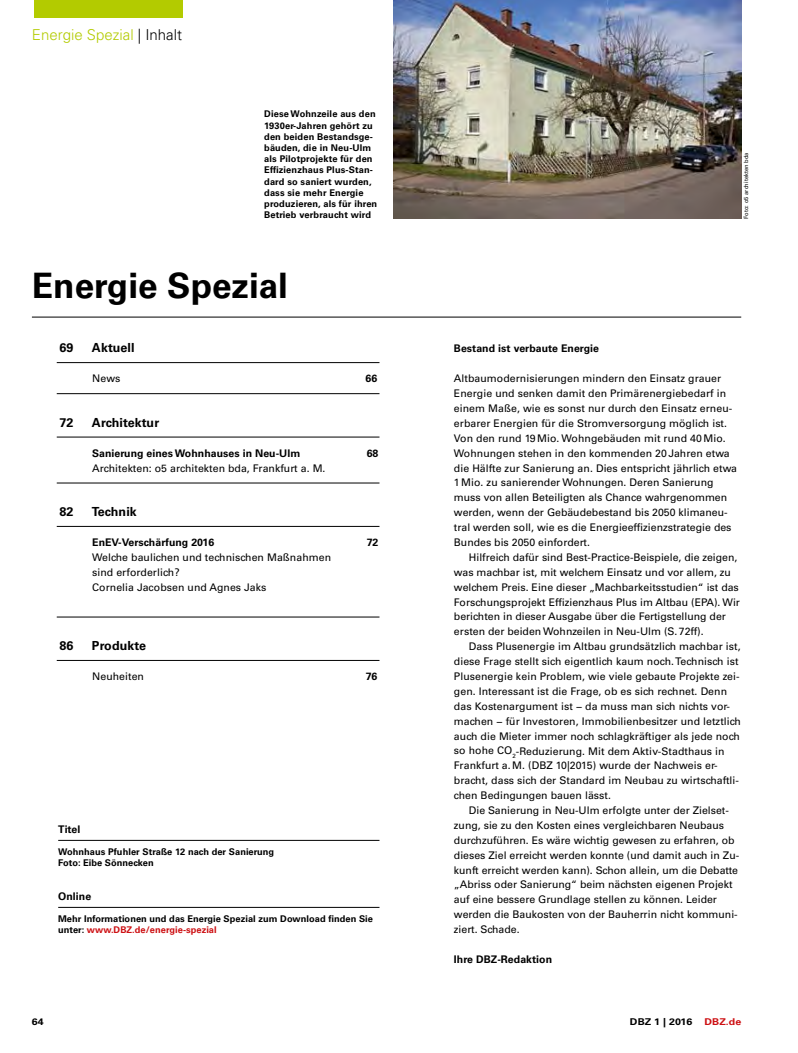
<style>
.page{position:relative;width:798px;height:1053px;background:#fff}
.page>*{position:absolute;margin:0;border:0;box-sizing:border-box;transform-origin:0 0}
.t1{font:700 35px "Univers LT Std";color:#000}
.t2{font:300 15px "Univers LT Std";color:#b3cb00}
.t3{font:700 12.5px "Univers LT Std";letter-spacing:.005em;color:#000}
.t4{font:10.5px/14.9px "Univers LT Std";color:#000}
.t5{font:700 10.5px "Univers LT Std";letter-spacing:.005em;color:#000}
.t6{font:700 9.38px "Univers LT Std";letter-spacing:.005em;color:#000;scale:1.13 1}
.t7{font:700 9.38px "Univers LT Std";color:#cd1013;scale:1.13 1}
.t8{font:700 9.25px/11.1px "Univers LT Std";letter-spacing:.015em;color:#000}
.t9{font:5.75px "Univers LT Std";letter-spacing:.015em;color:#000}
.s1{color:#000}
.s2{color:#cd1013}
</style>
<div class="page">
<hr style="left:32px;top:317px;width:709px;height:1px;background:#000">
<hr style="left:57px;top:362px;width:322px;height:1px;background:#000">
<hr style="left:57px;top:393px;width:322px;height:1px;background:#000">
<hr style="left:57px;top:437px;width:322px;height:1px;background:#000">
<hr style="left:57px;top:482px;width:322px;height:1px;background:#000">
<hr style="left:57px;top:526px;width:322px;height:1px;background:#000">
<hr style="left:57px;top:616px;width:322px;height:1px;background:#000">
<hr style="left:57px;top:660px;width:322px;height:1px;background:#000">
<img style="left:393px;top:0;width:348px;height:218px">
<div style="left:34px;top:0;width:148px;height:18px;background:#b3cb00"></div>
<hr style="left:58px;top:840px;width:321px;height:1px;background:#000">
<hr style="left:58px;top:907px;width:321px;height:1px;background:#000">
<h2 class="t2" style="left:32px;top:26px;width:152px">Energie Spezial <span class="s1">| Inhalt</span></h2>
<p class="t8" style="left:264px;top:109px;width:114px">Diese Wohnzeile aus den<br>1930er-Jahren gehört zu den beiden Bestandsge&shy;bäuden, die in Neu-Ulm als Pilotprojekte für den<br>Effizienzhaus Plus-Stan&shy;dard so saniert wurden, dass sie mehr Energie produzieren, als für ihren<br>Betrieb verbraucht wird</p>
<h1 class="t1" style="left:32px;top:265px;width:257px">Energie Spezial</h1>
<p class="t3" style="left:59px;top:340px;width:15px">69</p>
<p class="t3" style="left:92px;top:340px;width:44px">Aktuell</p>
<p class="t4" style="left:92px;top:371px;width:30px">News</p>
<p class="t5" style="left:365px;top:372px;width:13px">66</p>
<p class="t3" style="left:59px;top:415px;width:15px">72</p>
<p class="t3" style="left:92px;top:415px;width:69px">Architektur</p>
<p class="t5" style="left:92px;top:447px;width:210px">Sanierung eines Wohnhauses in Neu-Ulm</p>
<p class="t5" style="left:366px;top:447px;width:13px">68</p>
<p class="t4" style="left:92px;top:460px;width:235px">Architekten: o5 architekten bda, Frankfurt a. M.</p>
<p class="t3" style="left:59px;top:504px;width:15px">82</p>
<p class="t3" style="left:92px;top:504px;width:46px">Technik</p>
<p class="t5" style="left:92px;top:536px;width:124px">EnEV-Verschärfung 2016</p>
<p class="t5" style="left:366px;top:536px;width:13px">72</p>
<p class="t4" style="left:92px;top:549px;width:240px">Welche baulichen und technischen Maßnahmen sind erforderlich?<br>Cornelia Jacobsen und Agnes Jaks</p>
<p class="t3" style="left:59px;top:638px;width:15px">86</p>
<p class="t3" style="left:92px;top:638px;width:56px">Produkte</p>
<p class="t4" style="left:92px;top:669px;width:53px">Neuheiten</p>
<p class="t5" style="left:365px;top:670px;width:13px">76</p>
<p class="t5" style="left:58px;top:822px;width:24px">Titel</p>
<p class="t8" style="left:58px;top:846px;width:217px">Wohnhaus Pfuhler Straße 12 nach der Sanierung<br>Foto: Eibe Sönnecken</p>
<p class="t5" style="left:58px;top:889px;width:34px">Online</p>
<p class="t8" style="left:58px;top:913px;width:316px">Mehr Informationen und das Energie Spezial zum Download finden Sie unter: <span class="s2">www.DBZ.de/energie-spezial</span></p>
<p class="t9" style="left:742px;top:219px;width:68px;rotate:-90deg">Foto: o5 architekten bda</p>
<p class="t5" style="left:454px;top:342px;width:147px">Bestand ist verbaute Energie</p>
<p class="t4" style="left:454px;top:371px;width:284px">Altbaumodernisierungen mindern den Einsatz grauer Energie und senken damit den Primärenergiebedarf in einem Maße, wie es sonst nur durch den Einsatz erneu&shy;erbarer Energien für die Stromversorgung möglich ist.<br>Von den rund 19Mio. Wohngebäuden mit rund 40Mio.<br>Wohnungen stehen in den kommenden 20Jahren etwa die Hälfte zur Sanierung an. Dies entspricht jährlich etwa 1Mio. zu sanierender Wohnungen. Deren Sanierung muss von allen Beteiligten als Chance wahrgenommen werden, wenn der Gebäudebestand bis 2050 klimaneu&shy;tral werden soll, wie es die Energieeffizienzstrategie des Bundes bis 2050 einfordert.</p>
<p class="t4" style="left:454px;top:549px;width:287px;text-indent:15px">Hilfreich dafür sind Best-Practice-Beispiele, die zeigen, was machbar ist, mit welchem Einsatz und vor allem, zu welchem Preis. Eine dieser „Machbarkeitsstudien“ ist das Forschungsprojekt Effizienzhaus Plus im Altbau (EPA). Wir berichten in dieser Ausgabe über die Fertigstellung der ersten der beiden Wohnzeilen in Neu-Ulm (S.72ff).</p>
<p class="t4" style="left:454px;top:639px;width:288px;text-indent:15px">Dass Plusenergie im Altbau grundsätzlich machbar ist, diese Frage stellt sich eigentlich kaum noch. Technisch ist Plusenergie kein Problem, wie viele gebaute Projekte zei&shy;gen. Interessant ist die Frage, ob es sich rechnet. Denn das Kostenargument ist − da muss man sich nichts vor&shy;machen − für Investoren, Immobilienbesitzer und letztlich auch die Mieter immer noch schlagkräftiger als jede noch so hohe CO<sub>2</sub>-Reduzierung. Mit dem Aktiv-Stadthaus in Frankfurt a.M. (DBZ 10|2015) wurde der Nachweis er&shy;bracht, dass sich der Standard im Neubau zu wirtschaftli&shy;chen Bedingungen bauen lässt.</p>
<p class="t4" style="left:454px;top:802px;width:287px;text-indent:15px">Die Sanierung in Neu-Ulm erfolgte unter der Zielset&shy;zung, sie zu den Kosten eines vergleichbaren Neubaus durchzuführen. Es wäre wichtig gewesen zu erfahren, ob dieses Ziel erreicht werden konnte (und damit auch in Zu&shy;kunft erreicht werden kann). Schon allein, um die Debatte „Abriss oder Sanierung“ beim nächsten eigenen Projekt auf eine bessere Grundlage stellen zu können. Leider werden die Baukosten von der Bauherrin nicht kommuni&shy;ziert. Schade.</p>
<p class="t5" style="left:454px;top:953px;width:100px">Ihre DBZ-Redaktion</p>
<p class="t6" style="left:32px;top:1016px;width:12px">64</p>
<p class="t6" style="left:629px;top:1016px;width:57px">DBZ 1 | 2016</p>
<p class="t7" style="left:704px;top:1016px;width:34px">DBZ.de</p>
</div>
